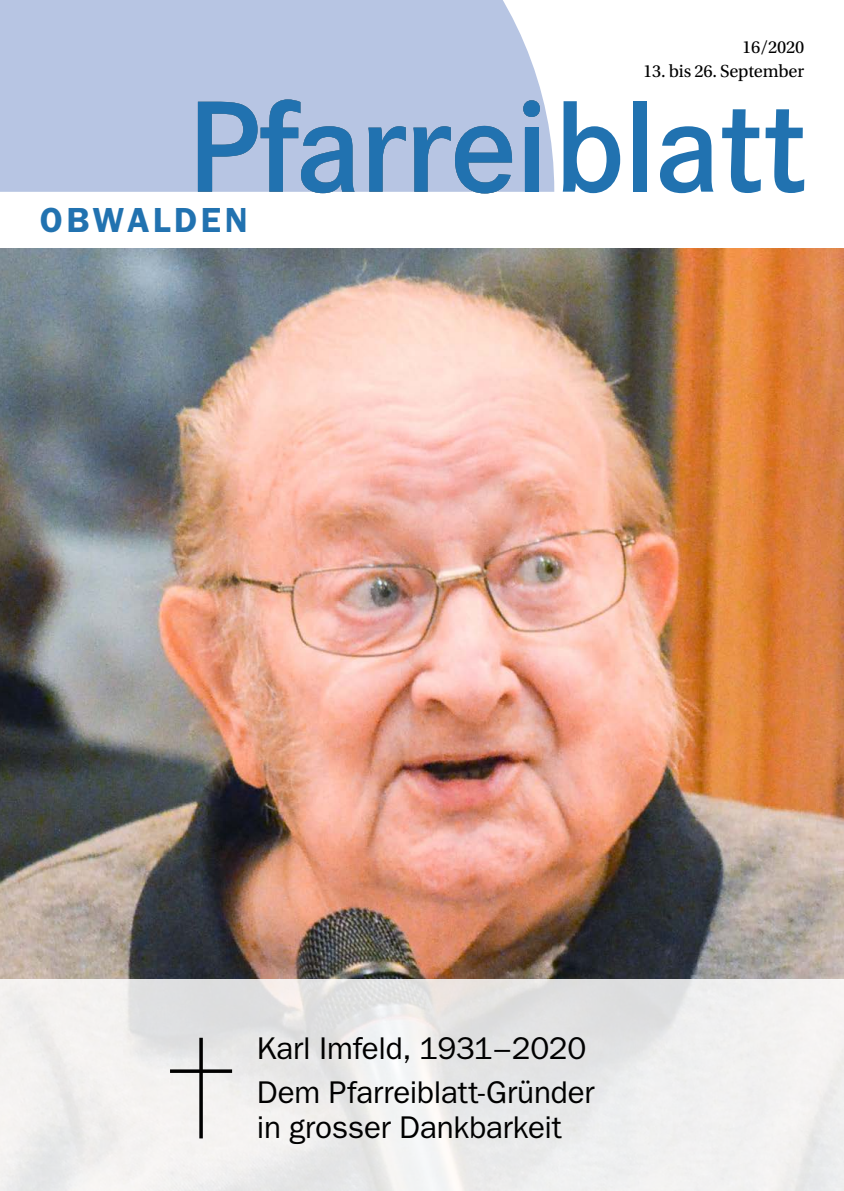
<style>
.page{position:relative;width:844px;height:1191px;background:#fff}
.page>*{position:absolute;margin:0;border:0;box-sizing:border-box;transform-origin:0 0}
.t1{font:600 35px "ITC Franklin Gothic Std";letter-spacing:.1em;color:#2172b0}
.t2{font:31.5px/43.9px "ITC Franklin Gothic Std";letter-spacing:-.01em;color:#000}
.t3{font:18.38px "Utopia Std";letter-spacing:-.01em;color:#000}
</style>
<div class="page">
<div style="left:0;top:0;width:554px;height:192px;background:#b7c5e3"></div>
<svg style="left:523px;top:100px;width:17px;height:92px"></svg>
<svg style="left:198px;top:99px;width:156px;height:94px;background:#739fcb"></svg>
<svg style="left:368px;top:126px;width:37px;height:66px;background:#719dc9"></svg>
<svg style="left:413px;top:126px;width:99px;height:67px;background:#6d9bc8"></svg>
<div style="left:524px;top:128px;width:14px;height:64px;background:#2172b0"></div>
<div style="left:523px;top:100px;width:17px;height:17px;background:#2172b0;border-radius:50%"></div>
<svg style="left:562px;top:101px;width:58px;height:92px"></svg>
<div style="left:632px;top:101px;width:14px;height:91px;background:#2172b0"></div>
<svg style="left:660px;top:126px;width:53px;height:67px"></svg>
<svg style="left:722px;top:109px;width:82px;height:84px"></svg>
<img style="left:0;top:248px;width:843px;height:731px">
<div style="left:0;top:979px;width:843px;height:212px;background:linear-gradient(to bottom,#e7e7e6,#f1f1f1)"></div>
<svg style="left:199px;top:1037px;width:4px;height:101px"></svg>
<svg style="left:170px;top:1069px;width:62px;height:4px"></svg>
<p class="t1" style="left:40px;top:208px;width:209px">OBWALDEN</p>
<p class="t3" style="left:741px;top:38px;width:64px">16/2020</p>
<p class="t3" style="left:643px;top:62px;width:163px">13. bis 26. September</p>
<p class="t2" style="left:257px;top:1029px;width:339px">Karl Imfeld, 1931–2020<br>Dem Pfarreiblatt-Gründer</p>
<p class="t2" style="left:257px;top:1108px;width:306px">in grosser Dankbarkeit</p>
</div>
